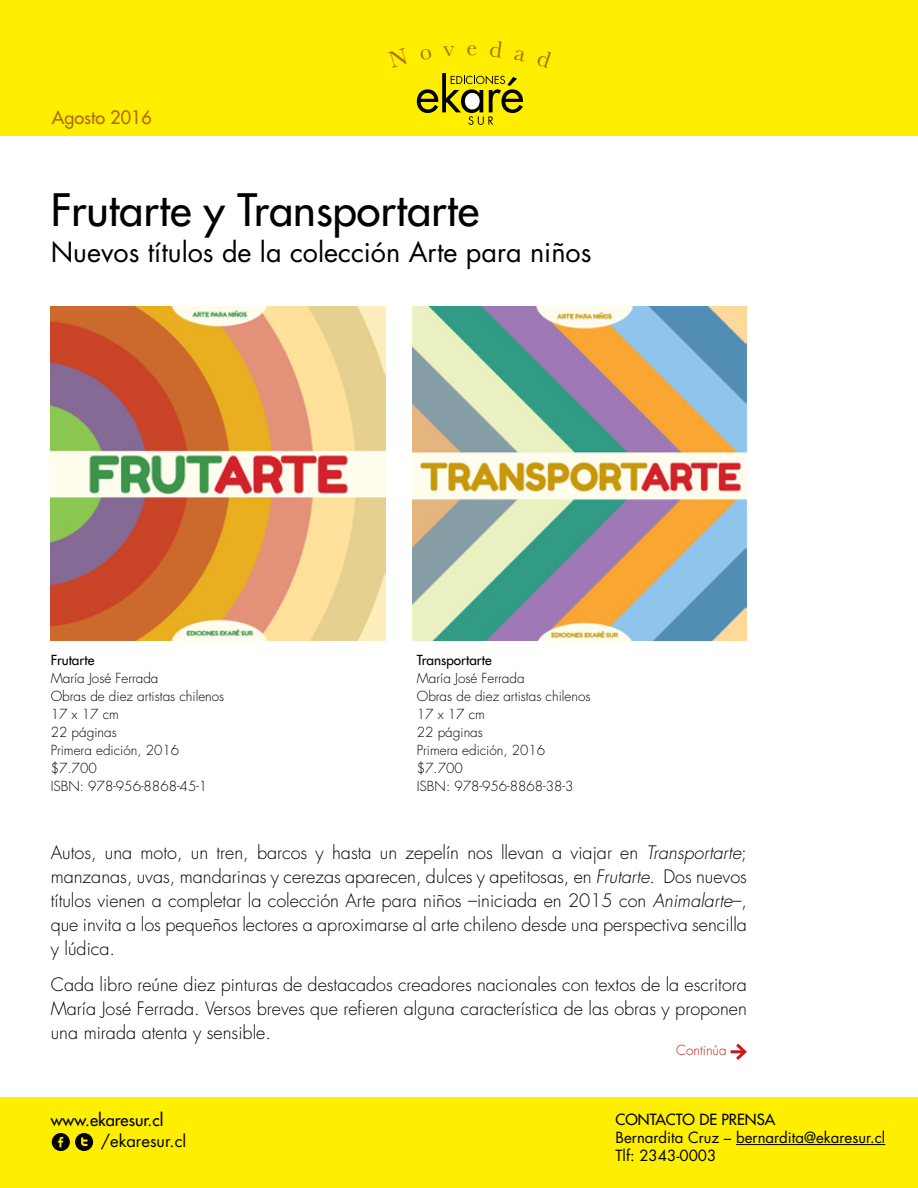
<style>
.page{position:relative;width:918px;height:1188px;background:#fff}
.page>*{position:absolute;margin:0;border:0;box-sizing:border-box;transform-origin:0 0}
.t1{font:43.5px "Futura LT";color:#000}
.t2{font:27px "Futura LT";color:#000}
.t3{font:300 18px/24px "Futura LT";color:#000;text-align:justify}
.t4{font:18px "Futura LT";color:#b26a00}
.t5{font:16.5px "Futura LT";color:#000}
.t6{font:16.5px "Futura LT";color:#000}
.t7{font:15px/18px "Futura LT";color:#000}
.t8{font:15px "Futura LT";color:#000}
.t9{font:300 13.5px/18px "Futura LT";color:#000}
.t10{font:13.5px "Futura LT";color:#000}
.t11{font:300 13.5px "Futura LT";color:#cd171a}
.s1{font-style:italic}
</style>
<div class="page">
<div style="left:0;top:0;width:918px;height:135px;background:#feee00"></div>
<div style="left:0;top:1097px;width:918px;height:91px;background:#feee00"></div>
<hr style="left:736px;top:1144px;width:149px;height:1px;background:#000">
<svg style="left:417px;top:73px;width:106px;height:52px"></svg>
<svg style="left:52px;top:1133px;width:41px;height:18px"></svg>
<img style="left:51px;top:306px;width:334px;height:335px">
<img style="left:412px;top:306px;width:335px;height:335px">
<hr style="left:731px;top:1050px;width:14px;height:3px;background:#cd171a">
<svg style="left:733px;top:1043px;width:14px;height:17px"></svg>
<p class="t4" style="left:52px;top:106px;width:102px">Agosto 2016</p>
<h1 class="t1" style="left:51px;top:182px;width:430px">Frutarte y Transportarte</h1>
<h2 class="t2" style="left:51px;top:235px;width:542px">Nuevos títulos de la colección Arte para niños</h2>
<p class="t10" style="left:51px;top:651px;width:45px">Frutarte</p>
<p class="t9" style="left:51px;top:669px;width:175px">María José Ferrada<br>Obras de diez artistas chilenos<br>17 x 17 cm<br>22 páginas<br>Primera edición, 2016 $7.700<br>ISBN: 978-956-8868-45-1</p>
<p class="t10" style="left:417px;top:651px;width:76px">Transportarte</p>
<p class="t9" style="left:417px;top:669px;width:175px">María José Ferrada<br>Obras de diez artistas chilenos<br>17 x 17 cm<br>22 páginas<br>Primera edición, 2016 $7.700<br>ISBN: 978-956-8868-38-3</p>
<p class="t3" style="left:51px;top:841px;width:698px">Autos, una moto, un tren, barcos y hasta un zepelín nos llevan a viajar en <span class="s1">Transportarte</span>; manzanas, uvas, mandarinas y cerezas aparecen, dulces y apetitosas, en <span class="s1">Frutarte</span>. Dos nuevos títulos vienen a completar la colección Arte para niños –iniciada en 2015 con <span class="s1">Animalarte</span>–, que invita a los pequeños lectores a aproximarse al arte chileno desde una perspectiva sencilla y lúdica.</p>
<p class="t3" style="left:51px;top:973px;width:698px">Cada libro reúne diez pinturas de destacados creadores nacionales con textos de la escritora María José Ferrada. Versos breves que refieren alguna característica de las obras y proponen una mirada atenta y sensible.</p>
<p class="t11" style="left:676px;top:1042px;width:52px">Continúa</p>
<p class="t5" style="left:51px;top:1109px;width:114px">www.ekaresur.cl</p>
<p class="t6" style="left:101px;top:1130px;width:87px">/ekaresur.cl</p>
<p class="t8" style="left:616px;top:1109px;width:161px">CONTACTO DE PRENSA</p>
<p class="t7" style="left:616px;top:1128px;width:271px">Bernardita Cruz – bernardita@ekaresur.cl<br>Tlf: 2343-0003</p>
</div>
